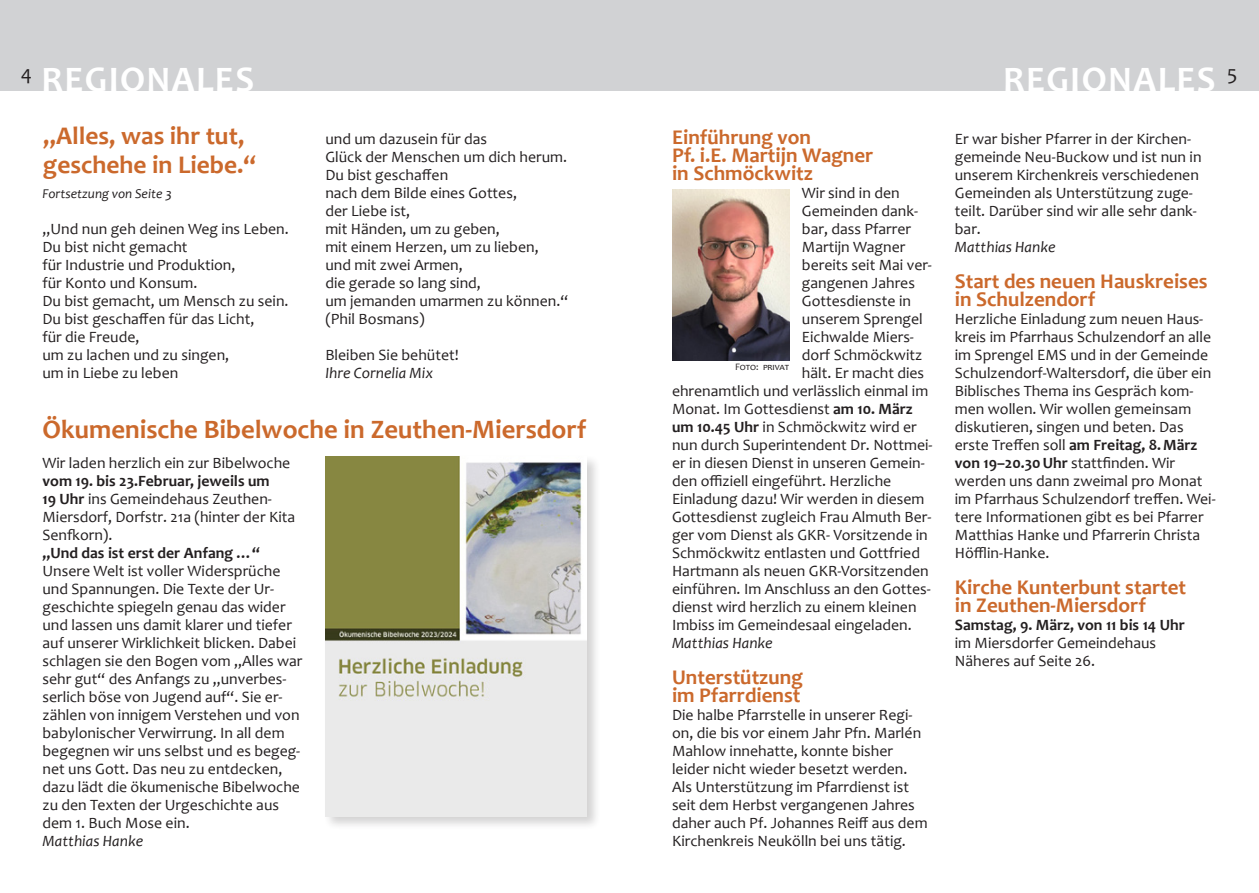
<style>
.page{position:relative;width:1259px;height:893px;background:#fff}
.page>*{position:absolute;margin:0;border:0;box-sizing:border-box;transform-origin:0 0}
.t1{font:700 36px "Candara";letter-spacing:.04em;color:#fff}
.t2{font:700 26.7px "Candara";color:#cb692c}
.t3{font:700 25.5px/28.5px "Candara";color:#cb692c}
.t4{font:700 21px/18px "Candara";color:#cb692c}
.t5{font:21px "Candara";color:#231f20}
.t6{font:15.75px/18px "Candara";color:#231f20}
.t7{font:italic 15.75px "Candara";color:#231f20}
.t8{font:700 15.75px "Candara";color:#231f20}
.t9{font:italic 13.5px "Candara";color:#231f20}
.t10{font:9.9px "Candara";letter-spacing:.02em;color:#231f20}
.s1{font-weight:700}
</style>
<div class="page">
<div style="left:0;top:0;width:629px;height:90px;background:#d1d2d4"></div>
<div style="left:629px;top:0;width:630px;height:90px;background:#d1d2d4"></div>
<div style="left:323px;top:454px;width:278px;height:377px;background:#231f20;opacity:.2"></div>
<img style="left:325px;top:456px;width:262px;height:360px">
<img style="left:672px;top:190px;width:117px;height:170px">
<h1 class="t1" style="left:42px;top:57px;width:214px">REGIONALES</h1>
<h1 class="t1" style="left:1003px;top:57px;width:214px">REGIONALES</h1>
<h1 class="t1" style="left:42px;top:57px;width:68px">XXX</h1>
<h1 class="t1" style="left:1149px;top:57px;width:68px">XXX</h1>
<h3 class="t5" style="left:21px;top:60px;width:13px">4</h3>
<h3 class="t5" style="left:1227px;top:60px;width:12px">5</h3>
<h3 class="t3" style="left:43px;top:122px;width:215px">„Alles, was ihr tut, geschehe in Liebe.“</h3>
<h3 class="t4" style="left:672px;top:128px;width:203px">Einführung von<br>Pf. i.E. Martijn Wagner in Schmöckwitz</h3>
<p class="t6" style="left:802px;top:184px;width:99px">Wir sind in den</p>
<p class="t6" style="left:802px;top:202px;width:118px">Gemeinden dank-</p>
<p class="t6" style="left:802px;top:220px;width:111px">bar, dass Pfarrer</p>
<p class="t6" style="left:802px;top:238px;width:105px">Martijn Wagner</p>
<p class="t6" style="left:802px;top:256px;width:131px">bereits seit Mai ver-</p>
<p class="t6" style="left:802px;top:274px;width:115px">gangenen Jahres</p>
<p class="t6" style="left:802px;top:292px;width:111px">Gottesdienste in</p>
<p class="t6" style="left:802px;top:310px;width:122px">unserem Sprengel</p>
<p class="t6" style="left:802px;top:328px;width:113px">Eichwalde Miers-</p>
<p class="t6" style="left:802px;top:346px;width:122px">dorf Schmöckwitz</p>
<p class="t6" style="left:802px;top:364px;width:124px">hält. Er macht dies</p>
<p class="t6" style="left:672px;top:382px;width:258px">ehrenamtlich und verlässlich einmal im</p>
<p class="t6" style="left:672px;top:400px;width:242px">Monat. Im Gottesdienst <span class="s1">am 10. März</span></p>
<p class="t6" style="left:672px;top:418px;width:246px"><span class="s1">um 10.45 Uhr</span> in Schmöckwitz wird er</p>
<p class="t6" style="left:672px;top:436px;width:262px">nun durch Superintendent Dr. Nottmei-</p>
<p class="t6" style="left:672px;top:454px;width:253px">er in diesen Dienst in unseren Gemein-</p>
<p class="t6" style="left:672px;top:472px;width:221px">den offiziell eingeführt. Herzliche</p>
<p class="t6" style="left:672px;top:490px;width:254px">Einladung dazu! Wir werden in diesem</p>
<p class="t6" style="left:672px;top:508px;width:261px">Gottesdienst zugleich Frau Almuth Ber-</p>
<p class="t6" style="left:672px;top:526px;width:257px">ger vom Dienst als GKR- Vorsitzende in</p>
<p class="t6" style="left:672px;top:544px;width:249px">Schmöckwitz entlasten und Gottfried</p>
<p class="t6" style="left:672px;top:562px;width:258px">Hartmann als neuen GKR-Vorsitzenden</p>
<p class="t6" style="left:672px;top:580px;width:260px">einführen. Im Anschluss an den Gottes-</p>
<p class="t6" style="left:672px;top:598px;width:246px">dienst wird herzlich zu einem kleinen</p>
<p class="t6" style="left:672px;top:616px;width:241px">Imbiss im Gemeindesaal eingeladen.</p>
<p class="t7" style="left:672px;top:633px;width:102px">Matthias Hanke</p>
<h3 class="t4" style="left:672px;top:668px;width:132px">Unterstützung im Pfarrdienst</h3>
<p class="t6" style="left:672px;top:706px;width:257px">Die halbe Pfarrstelle in unserer Regi&shy;on, die bis vor einem Jahr Pfn. Marlén Mahlow innehatte, konnte bisher leider nicht wieder besetzt werden.<br>Als Unterstützung im Pfarrdienst ist seit dem Herbst vergangenen Jahres daher auch Pf. Johannes Reiff aus dem Kirchenkreis Neukölln bei uns tätig.</p>
<p class="t6" style="left:325px;top:130px;width:244px">und um dazusein für das<br>Glück der Menschen um dich herum.<br>Du bist geschaffen<br>nach dem Bilde eines Gottes,<br>der Liebe ist,<br>mit Händen, um zu geben,<br>mit einem Herzen, um zu lieben,<br>und mit zwei Armen,<br>die gerade so lang sind,<br>um jemanden umarmen zu können.“ (Phil Bosmans)</p>
<p class="t6" style="left:325px;top:346px;width:135px">Bleiben Sie behütet!</p>
<p class="t7" style="left:325px;top:363px;width:109px">Ihre Cornelia Mix</p>
<p class="t9" style="left:43px;top:185px;width:131px">Fortsetzung von Seite 3</p>
<p class="t6" style="left:43px;top:220px;width:248px">„Und nun geh deinen Weg ins Leben.<br>Du bist nicht gemacht<br>für Industrie und Produktion,<br>für Konto und Konsum.<br>Du bist gemacht, um Mensch zu sein.<br>Du bist geschaffen für das Licht,<br>für die Freude,<br>um zu lachen und zu singen,<br>um in Liebe zu leben</p>
<p class="t10" style="left:735px;top:361px;width:55px">Foto: privat</p>
<h2 class="t2" style="left:43px;top:412px;width:545px">Ökumenische Bibelwoche in Zeuthen-Miersdorf</h2>
<p class="t6" style="left:43px;top:454px;width:249px">Wir laden herzlich ein zur Bibelwoche</p>
<p class="t6" style="left:43px;top:472px;width:254px"><span class="s1">vom 19. bis 23.Februar, jeweils um<br>19 Uhr</span> ins Gemeindehaus Zeuthen-<br>Miersdorf, Dorfstr. 21a (hinter der Kita<br>Senfkorn).</p>
<p class="t8" style="left:43px;top:543px;width:219px">„Und das ist erst der Anfang …“</p>
<p class="t6" style="left:43px;top:562px;width:261px">Unsere Welt ist voller Widersprüche und Spannungen. Die Texte der Ur&shy;geschichte spiegeln genau das wider und lassen uns damit klarer und tiefer auf unserer Wirklichkeit blicken. Dabei schlagen sie den Bogen vom „Alles war sehr gut“ des Anfangs zu „unverbes&shy;serlich böse von Jugend auf“. Sie er&shy;zählen von innigem Verstehen und von babylonischer Verwirrung. In all dem begegnen wir uns selbst und es begeg&shy;net uns Gott. Das neu zu entdecken, dazu lädt die ökumenische Bibelwoche zu den Texten der Urgeschichte aus dem 1. Buch Mose ein.</p>
<p class="t7" style="left:43px;top:831px;width:102px">Matthias Hanke</p>
<p class="t6" style="left:955px;top:130px;width:248px">Er war bisher Pfarrer in der Kirchen&shy;gemeinde Neu-Buckow und ist nun in unserem Kirchenkreis verschiedenen<br>Gemeinden als Unterstützung zuge&shy;teilt. Darüber sind wir alle sehr dank&shy;bar.</p>
<p class="t7" style="left:955px;top:237px;width:102px">Matthias Hanke</p>
<h3 class="t4" style="left:955px;top:272px;width:254px">Start des neuen Hauskreises in Schulzendorf</h3>
<p class="t6" style="left:955px;top:310px;width:262px">Herzliche Einladung zum neuen Haus&shy;kreis im Pfarrhaus Schulzendorf an alle im Sprengel EMS und in der Gemeinde Schulzendorf-Waltersdorf, die über ein Biblisches Thema ins Gespräch kom&shy;men wollen. Wir wollen gemeinsam diskutieren, singen und beten. Das erste Treffen soll <span class="s1">am Freitag, 8.März von 19–20.30Uhr</span> stattfinden. Wir werden uns dann zweimal pro Monat im Pfarrhaus Schulzendorf treffen. Wei&shy;tere Informationen gibt es bei Pfarrer Matthias Hanke und Pfarrerin Christa Höfflin-Hanke.</p>
<h3 class="t4" style="left:955px;top:578px;width:233px">Kirche Kunterbunt startet in Zeuthen-Miersdorf</h3>
<p class="t8" style="left:955px;top:615px;width:231px">Samstag, 9. März, von 11 bis 14 Uhr</p>
<p class="t6" style="left:955px;top:634px;width:203px">im Miersdorfer Gemeindehaus<br>Näheres auf Seite 26.</p>
</div>
